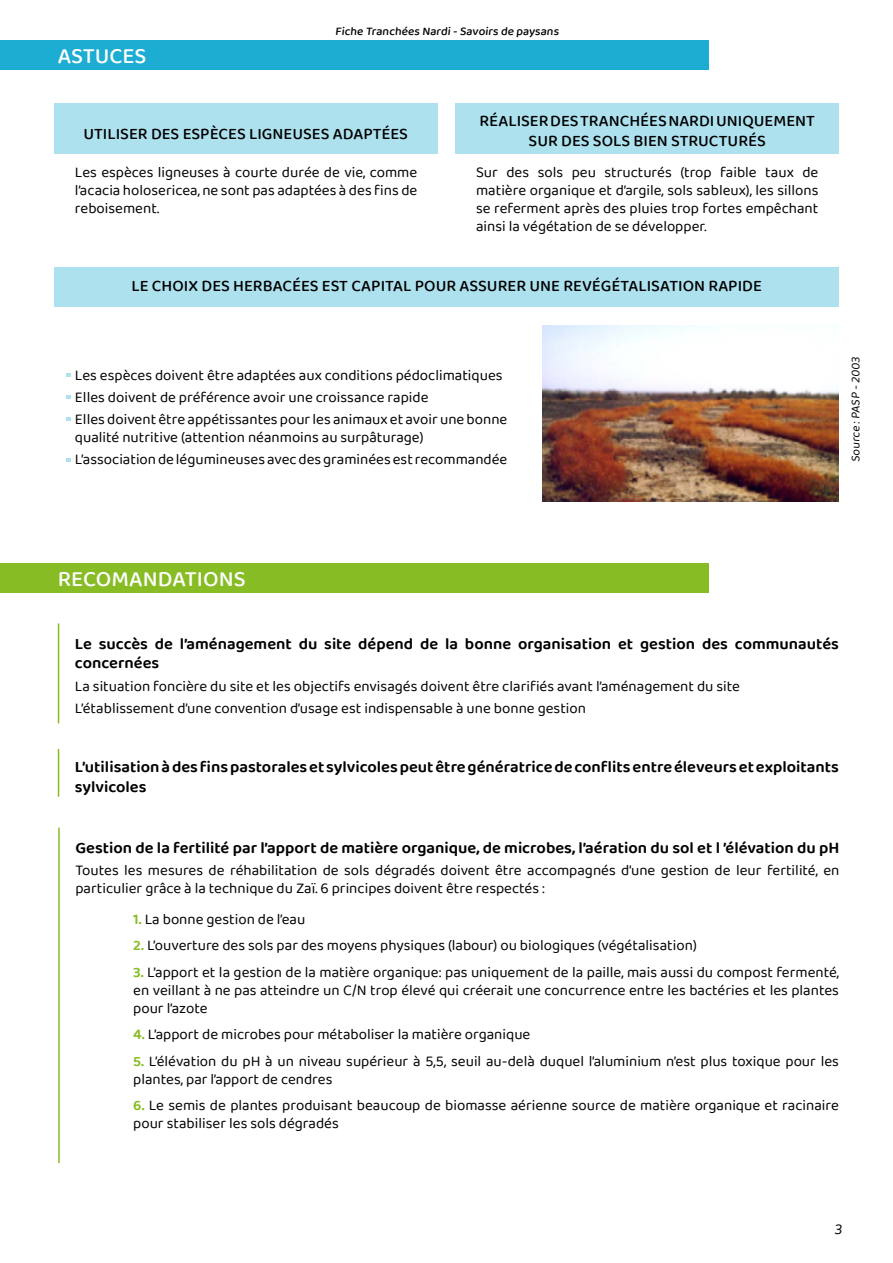
<style>
.page{position:relative;width:893px;height:1263px;background:#fff}
.page>*{position:absolute;margin:0;border:0;box-sizing:border-box;transform-origin:0 0}
.t1{font:500 22.5px "Baloo Da 2";color:#fff}
.t2{font:600 16.5px/19.8px "Baloo Da 2";color:#000}
.t3{font:500 16.5px/19.8px "Baloo Da 2";color:#000;text-align:center}
.t4{font:15px/18px "Baloo Da 2";color:#000}
.t5{font:500 12px "Baloo Da 2";color:#000}
.t6{font:12px "Baloo Da 2";color:#000}
.s1{font-weight:600;color:#87bc25}
</style>
<div class="page">
<div style="left:54px;top:103px;width:383px;height:51px;background:#aee1ee"></div>
<div style="left:455px;top:103px;width:384px;height:51px;background:#aee1ee"></div>
<div style="left:54px;top:268px;width:785px;height:39px;background:#aee1ee"></div>
<div style="left:0;top:40px;width:709px;height:30px;background:#1dadd2"></div>
<div style="left:0;top:563px;width:709px;height:29px;background:#87bc25"></div>
<img style="left:543px;top:325px;width:296px;height:177px">
<hr style="left:58px;top:623px;width:1px;height:100px;background:#87bc25">
<hr style="left:58px;top:828px;width:2px;height:335px;background:#87bc25">
<hr style="left:58px;top:749px;width:1px;height:48px;background:#87bc25">
<svg style="left:66px;top:373px;width:4px;height:4px"></svg>
<svg style="left:66px;top:395px;width:4px;height:4px"></svg>
<svg style="left:66px;top:417px;width:4px;height:4px"></svg>
<svg style="left:66px;top:458px;width:4px;height:4px"></svg>
<h1 class="t1" style="left:58px;top:42px;width:90px">ASTUCES</h1>
<p class="t5" style="left:335px;top:24px;width:227px">Fiche Tranchées Nardi- Savoirs de paysans</p>
<p class="t3" style="left:83px;top:123px;width:326px">UTILISER DES ESPÈCES LIGNEUSES ADAPTÉES</p>
<p class="t3" style="left:479px;top:111px;width:337px">RÉALISER DES TRANCHÉES NARDI UNIQUEMENT<br>SUR DES SOLS BIEN STRUCTURÉS</p>
<p class="t4" style="left:75px;top:163px;width:344px;text-align:justify">Les espèces ligneuses à courte durée de vie, comme l’acacia holosericea, ne sont pas adaptées à des fins de reboisement.</p>
<p class="t4" style="left:476px;top:163px;width:344px;text-align:justify">Sur des sols peu structurés (trop faible taux de matière organique et d’argile, sols sableux), les sillons se referment après des pluies trop fortes empêchant ainsi la végétation de se développer.</p>
<p class="t3" style="left:132px;top:276px;width:632px">LE CHOIX DES HERBACÉES EST CAPITAL POUR ASSURER UNE REVÉGÉTALISATION RAPIDE</p>
<p class="t4" style="left:75px;top:363px;width:434px;line-height:22.2px">Les espèces doivent être adaptées aux conditions pédoclimatiques<br>Elles doivent de préférence avoir une croissance rapide<br>Elles doivent être appétissantes pour les animaux et avoir une bonne</p>
<p class="t4" style="left:75px;top:426px;width:434px;line-height:22.2px">qualité nutritive (attention néanmoins au surpâturage)<br>L’association de légumineuses avec des graminées est recommandée</p>
<p class="t6" style="left:848px;top:462px;width:108px;rotate:-90deg">Source :PASP - 2003</p>
<h1 class="t1" style="left:58px;top:565px;width:189px">RECOMANDATIONS</h1>
<p class="t2" style="left:75px;top:633px;width:765px">Le succès de l’aménagement du site dépend de la bonne organisation et gestion des communautés concernées</p>
<p class="t4" style="left:75px;top:674px;width:666px;line-height:22.2px">La situation foncière du site et les objectifs envisagés doivent être clarifiés avant l’aménagement du site<br>L’établissement d’une convention d’usage est indispensable à une bonne gestion</p>
<p class="t2" style="left:75px;top:756px;width:765px">L’utilisation à des fins pastorales et sylvicoles peut être génératrice de conflits entre éleveurs et exploitants sylvicoles</p>
<p class="t2" style="left:75px;top:837px;width:765px">Gestion de la fertilité par l’apport de matière organique, de microbes, l’aération du sol et l ’élévation du pH</p>
<p class="t4" style="left:75px;top:861px;width:765px">Toutes les mesures de réhabilitation de sols dégradés doivent être accompagnés d’une gestion de leur fertilité, en particulier grâce à la technique du Zaï. 6 principes doivent être respectés :</p>
<p class="t4" style="left:133px;top:909px;width:174px"><span class="s1">1.</span> La bonne gestion de l’eau</p>
<p class="t4" style="left:133px;top:936px;width:565px"><span class="s1">2.</span> L’ouverture des sols par des moyens physiques (labour) ou biologiques (végétalisation)</p>
<p class="t4" style="left:133px;top:962px;width:707px;text-align:justify"><span class="s1">3.</span> L’apport et la gestion de la matière organique: pas uniquement de la paille, mais aussi du compost fermenté, en veillant à ne pas atteindre un C/N trop élevé qui créerait une concurrence entre les bactéries et les plantes pour l’azote</p>
<p class="t4" style="left:133px;top:1025px;width:399px"><span class="s1">4.</span> L’apport de microbes pour métaboliser la matière organique</p>
<p class="t4" style="left:133px;top:1051px;width:707px"><span class="s1">5.</span> L’élévation du pH à un niveau supérieur à 5,5, seuil au-delà duquel l’aluminium n’est plus toxique pour les plantes, par l’apport de cendres</p>
<p class="t4" style="left:133px;top:1096px;width:707px"><span class="s1">6.</span> Le semis de plantes produisant beaucoup de biomasse aérienne source de matière organique et racinaire pour stabiliser les sols dégradés</p>
<p class="t4" style="left:834px;top:1220px;width:12px">3</p>
</div>
